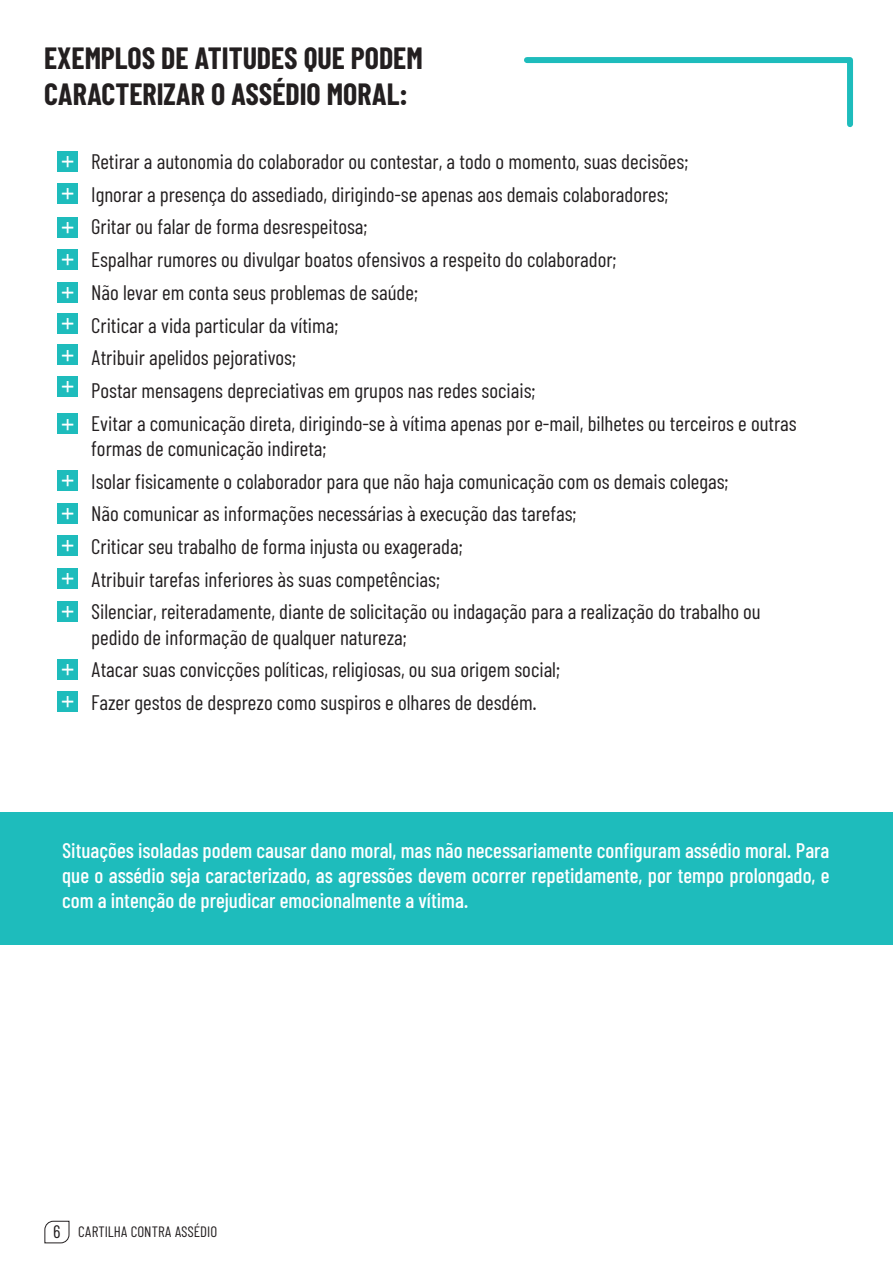
<style>
.page{position:relative;width:893px;height:1263px;background:#fff}
.page>*{position:absolute;margin:0;border:0;box-sizing:border-box;transform-origin:0 0}
.t1{font:700 30px/36px "Barlow Condensed";color:#231f20}
.t2{font:30px/31.8px "Barlow Condensed";color:#fff}
.t3{font:21px/32.7px "Barlow Condensed";color:#231f20}
.t4{font:500 21px/25.2px "Barlow Condensed";color:#fff;text-align:justify}
.t5{font:15px "Barlow Condensed";color:#231f20}
.s1{font-size:18px}
</style>
<div class="page">
<div style="left:0;top:812px;width:893px;height:132px;background:#1ebcbc"></div>
<svg style="left:524px;top:57px;width:329px;height:71px"></svg>
<div style="left:57px;top:151px;width:21px;height:21px;background:#1ebcbc"></div>
<div style="left:57px;top:183px;width:21px;height:21px;background:#1ebcbc"></div>
<div style="left:57px;top:217px;width:21px;height:21px;background:#1ebcbc"></div>
<div style="left:57px;top:249px;width:21px;height:20px;background:#1ebcbc"></div>
<div style="left:57px;top:282px;width:21px;height:20px;background:#1ebcbc"></div>
<div style="left:57px;top:313px;width:21px;height:21px;background:#1ebcbc"></div>
<div style="left:57px;top:344px;width:21px;height:21px;background:#1ebcbc"></div>
<div style="left:57px;top:376px;width:21px;height:21px;background:#1ebcbc"></div>
<div style="left:57px;top:413px;width:21px;height:21px;background:#1ebcbc"></div>
<div style="left:57px;top:470px;width:21px;height:21px;background:#1ebcbc"></div>
<div style="left:57px;top:503px;width:21px;height:21px;background:#1ebcbc"></div>
<div style="left:57px;top:535px;width:21px;height:21px;background:#1ebcbc"></div>
<div style="left:57px;top:568px;width:21px;height:21px;background:#1ebcbc"></div>
<div style="left:57px;top:601px;width:21px;height:21px;background:#1ebcbc"></div>
<div style="left:57px;top:659px;width:21px;height:21px;background:#1ebcbc"></div>
<div style="left:57px;top:691px;width:21px;height:21px;background:#1ebcbc"></div>
<svg style="left:44px;top:1220px;width:26px;height:23px"></svg>
<h1 class="t1" style="left:44px;top:40px;width:380px">EXEMPLOS DE ATITUDES QUE PODEM<br>CARACTERIZAR O ASSÉDIO MORAL:</h1>
<h1 class="t2" style="left:61px;top:144px;width:15px">+ +</h1>
<h1 class="t2" style="left:61px;top:210px;width:15px;text-align:justify">+ + + + + +</h1>
<h1 class="t2" style="left:61px;top:393px;width:15px;line-height:57px">+ +</h1>
<h1 class="t2" style="left:61px;top:496px;width:15px;line-height:32.4px;text-align:justify">+ + + +</h1>
<h1 class="t2" style="left:61px;top:652px;width:15px">+ +</h1>
<p class="t3" style="left:91px;top:145px;width:707px">Retirar a autonomia do colaborador ou contestar, a todo o momento, suas decisões;<br>Ignorar a presença do assediado, dirigindo-se apenas aos demais colaboradores;<br>Gritar ou falar de forma desrespeitosa;<br>Espalhar rumores ou divulgar boatos ofensivos a respeito do colaborador;<br>Não levar em conta seus problemas de saúde;<br>Criticar a vida particular da vítima;<br>Atribuir apelidos pejorativos;<br>Postar mensagens depreciativas em grupos nas redes sociais;<br>Evitar a comunicação direta, dirigindo-se à vítima apenas por e-mail, bilhetes ou terceiros e outras</p>
<p class="t3" style="left:91px;top:431px;width:671px">formas de comunicação indireta;<br>Isolar fisicamente o colaborador para que não haja comunicação com os demais colegas; Não comunicar as informações necessárias à execução das tarefas;<br>Criticar seu trabalho de forma injusta ou exagerada;<br>Atribuir tarefas inferiores às suas competências;<br>Silenciar, reiteradamente, diante de solicitação ou indagação para a realização do trabalho ou</p>
<p class="t3" style="left:91px;top:620px;width:470px">pedido de informação de qualquer natureza;<br>Atacar suas convicções políticas, religiosas, ou sua origem social;<br>Fazer gestos de desprezo como suspiros e olhares de desdém.</p>
<p class="t4" style="left:62px;top:837px;width:769px">Situações isoladas podem causar dano moral, mas não necessariamente configuram assédio moral. Para que o assédio seja caracterizado, as agressões devem ocorrer repetidamente, por tempo prolongado, e com a intenção de prejudicar emocionalmente a vítima.</p>
<p class="t5" style="left:53px;top:1222px;width:166px"><span class="s1">6</span> CARTILHA CONTRA ASSÉDIO</p>
</div>
